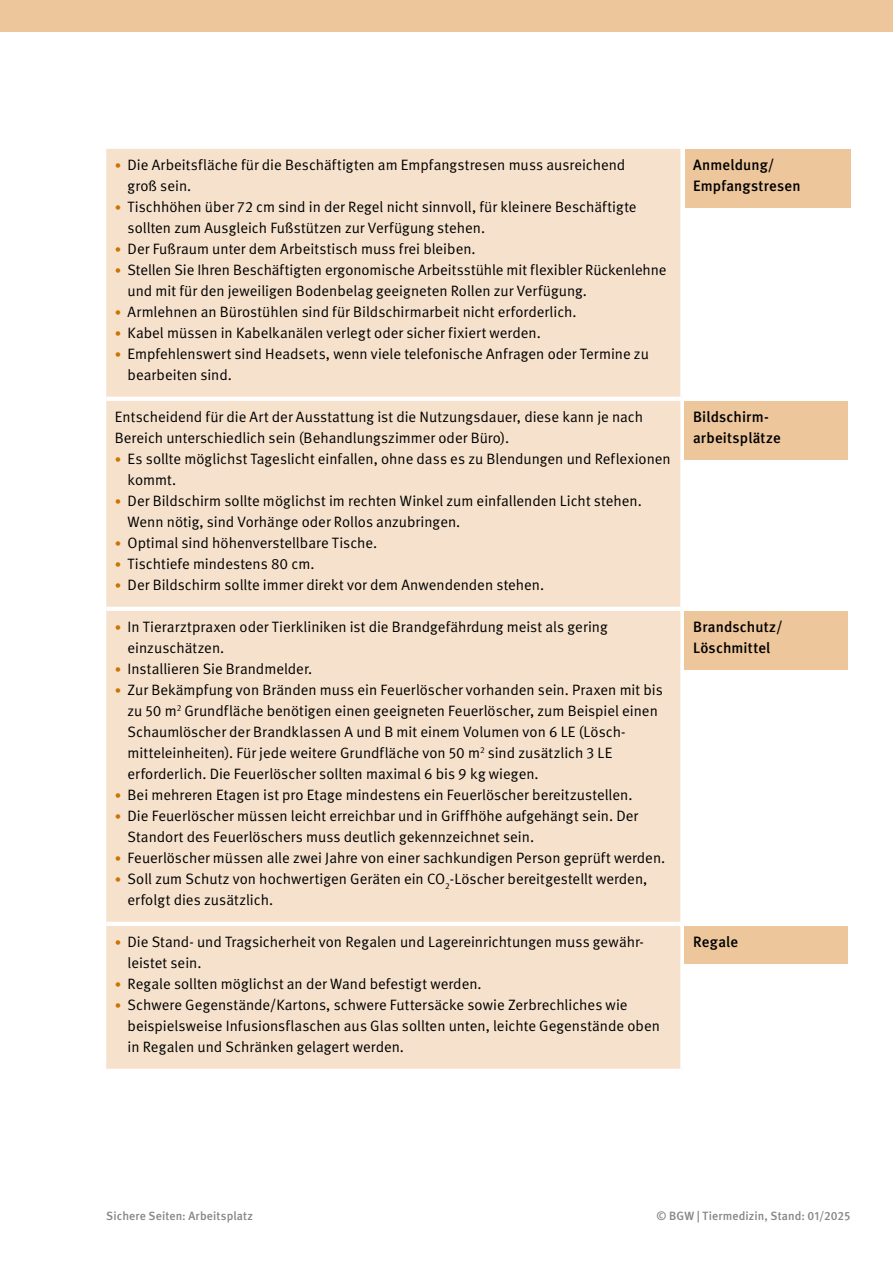
<style>
.page{position:relative;width:893px;height:1263px;background:#fff}
.page>*{position:absolute;margin:0;border:0;box-sizing:border-box;transform-origin:0 0}
.t1{font:15px/21px "DGUV Meta";color:#000}
.t2{font:500 15px/21px "DGUV Meta";letter-spacing:.01em;color:#000}
.t3{font:500 12px "DGUV Meta";letter-spacing:.01em;color:#878786}
.s1{font-size:12.75px;color:#cc7300}
</style>
<div class="page">
<div style="left:0;top:0;width:893px;height:32px;background:#edc69b"></div>
<div style="left:106px;top:149px;width:574px;height:920px;background:#f6e2cc"></div>
<hr style="left:106px;top:397px;width:576px;height:4px;background:#fff">
<hr style="left:106px;top:607px;width:576px;height:4px;background:#fff">
<hr style="left:106px;top:922px;width:576px;height:4px;background:#fff">
<div style="left:685px;top:149px;width:165px;height:58px;background:#edc69b"></div>
<div style="left:685px;top:401px;width:163px;height:58px;background:#edc69b"></div>
<div style="left:685px;top:611px;width:163px;height:58px;background:#edc69b"></div>
<div style="left:685px;top:926px;width:163px;height:37px;background:#edc69b"></div>
<p class="t1" style="left:128px;top:154px;width:499px;text-indent:-13px"><span class="s1">•</span> Die Arbeitsfläche für die Beschäftigten am Empfangstresen muss ausreichend groß sein.</p>
<p class="t1" style="left:128px;top:196px;width:511px;text-indent:-13px"><span class="s1">•</span> Tischhöhen über 72 cm sind in der Regel nicht sinnvoll, für kleinere Beschäftigte sollten zum Ausgleich Fußstützen zur Verfügung stehen.</p>
<p class="t1" style="left:115px;top:238px;width:362px"><span class="s1">•</span> Der Fußraum unter dem Arbeitstisch muss frei bleiben.</p>
<p class="t1" style="left:128px;top:259px;width:540px;text-indent:-13px"><span class="s1">•</span> Stellen Sie Ihren Beschäftigten ergonomische Arbeitsstühle mit flexibler Rückenlehne und mit für den jeweiligen Bodenbelag geeigneten Rollen zur Verfügung.</p>
<p class="t1" style="left:115px;top:301px;width:463px"><span class="s1">•</span> Armlehnen an Bürostühlen sind für Bildschirmarbeit nicht erforderlich.</p>
<p class="t1" style="left:115px;top:322px;width:428px"><span class="s1">•</span> Kabel müssen in Kabelkanälen verlegt oder sicher fixiert werden.</p>
<p class="t1" style="left:128px;top:343px;width:523px;text-indent:-13px"><span class="s1">•</span> Empfehlenswert sind Headsets, wenn viele telefonische Anfragen oder Termine zu bearbeiten sind.</p>
<p class="t1" style="left:115px;top:406px;width:530px">Entscheidend für die Art der Ausstattung ist die Nutzungsdauer, diese kann je nach<br>Bereich unterschiedlich sein (Behandlungszimmer oder Büro).</p>
<p class="t1" style="left:128px;top:448px;width:545px;text-indent:-13px"><span class="s1">•</span> Es sollte möglichst Tageslicht einfallen, ohne dass es zu Blendungen und Reflexionen kommt.</p>
<p class="t1" style="left:128px;top:490px;width:516px;text-indent:-13px"><span class="s1">•</span> Der Bildschirm sollte möglichst im rechten Winkel zum einfallenden Licht stehen.<br>Wenn nötig, sind Vorhänge oder Rollos anzubringen.</p>
<p class="t1" style="left:115px;top:532px;width:264px"><span class="s1">•</span> Optimal sind höhenverstellbare Tische.</p>
<p class="t1" style="left:115px;top:553px;width:201px"><span class="s1">•</span> Tischtiefe mindestens 80 cm.</p>
<p class="t1" style="left:115px;top:574px;width:431px"><span class="s1">•</span> Der Bildschirm sollte immer direkt vor dem Anwendenden stehen.</p>
<p class="t1" style="left:128px;top:616px;width:482px;text-indent:-13px"><span class="s1">•</span> In Tierarztpraxen oder Tierkliniken ist die Brandgefährdung meist als gering einzuschätzen.</p>
<p class="t1" style="left:115px;top:658px;width:199px"><span class="s1">•</span> Installieren Sie Brandmelder.</p>
<p class="t1" style="left:128px;top:679px;width:537px;text-indent:-13px"><span class="s1">•</span> Zur Bekämpfung von Bränden muss ein Feuerlöscher vorhanden sein. Praxen mit bis zu 50 m<sup>2</sup> Grundfläche benötigen einen geeigneten Feuerlöscher, zum Beispiel einen Schaumlöscher der Brandklassen A und B mit einem Volumen von 6 LE (Lösch&shy;mitteleinheiten). Für jede weitere Grundfläche von 50 m<sup>2</sup> sind zusätzlich 3 LE erforderlich. Die Feuerlöscher sollten maximal 6 bis 9 kg wiegen.</p>
<p class="t1" style="left:115px;top:784px;width:519px"><span class="s1">•</span> Bei mehreren Etagen ist pro Etage mindestens ein Feuerlöscher bereitzustellen.</p>
<p class="t1" style="left:128px;top:805px;width:512px;text-indent:-13px"><span class="s1">•</span> Die Feuerlöscher müssen leicht erreichbar und in Griffhöhe aufgehängt sein. Der<br>Standort des Feuerlöschers muss deutlich gekennzeichnet sein.</p>
<p class="t1" style="left:115px;top:847px;width:552px"><span class="s1">•</span> Feuerlöscher müssen alle zwei Jahre von einer sachkundigen Person geprüft werden.</p>
<p class="t1" style="left:128px;top:868px;width:521px;text-indent:-13px"><span class="s1">•</span> Soll zum Schutz von hochwertigen Geräten ein CO<sub>2</sub>-Löscher bereitgestellt werden, erfolgt dies zusätzlich.</p>
<p class="t1" style="left:128px;top:931px;width:518px;text-indent:-13px"><span class="s1">•</span> Die Stand- und Tragsicherheit von Regalen und Lagereinrichtungen muss gewähr&shy;leistet sein.</p>
<p class="t1" style="left:115px;top:973px;width:368px"><span class="s1">•</span> Regale sollten möglichst an der Wand befestigt werden.</p>
<p class="t1" style="left:128px;top:994px;width:534px;text-indent:-13px"><span class="s1">•</span> Schwere Gegenstände/Kartons, schwere Futtersäcke sowie Zerbrechliches wie beispielsweise Infusionsflaschen aus Glas sollten unten, leichte Gegenstände oben in Regalen und Schränken gelagert werden.</p>
<p class="t2" style="left:693px;top:155px;width:109px">Anmeldung/<br>Empfangstresen</p>
<p class="t2" style="left:693px;top:407px;width:89px">Bildschirm&shy;arbeitsplätze</p>
<p class="t2" style="left:693px;top:617px;width:91px">Brandschutz/<br>Löschmittel</p>
<p class="t2" style="left:693px;top:932px;width:46px">Regale</p>
<p class="t3" style="left:106px;top:1209px;width:148px">Sichere Seiten: Arbeitsplatz</p>
<p class="t3" style="left:656px;top:1209px;width:195px">© BGW | Tiermedizin, Stand: 01/2025</p>
</div>
